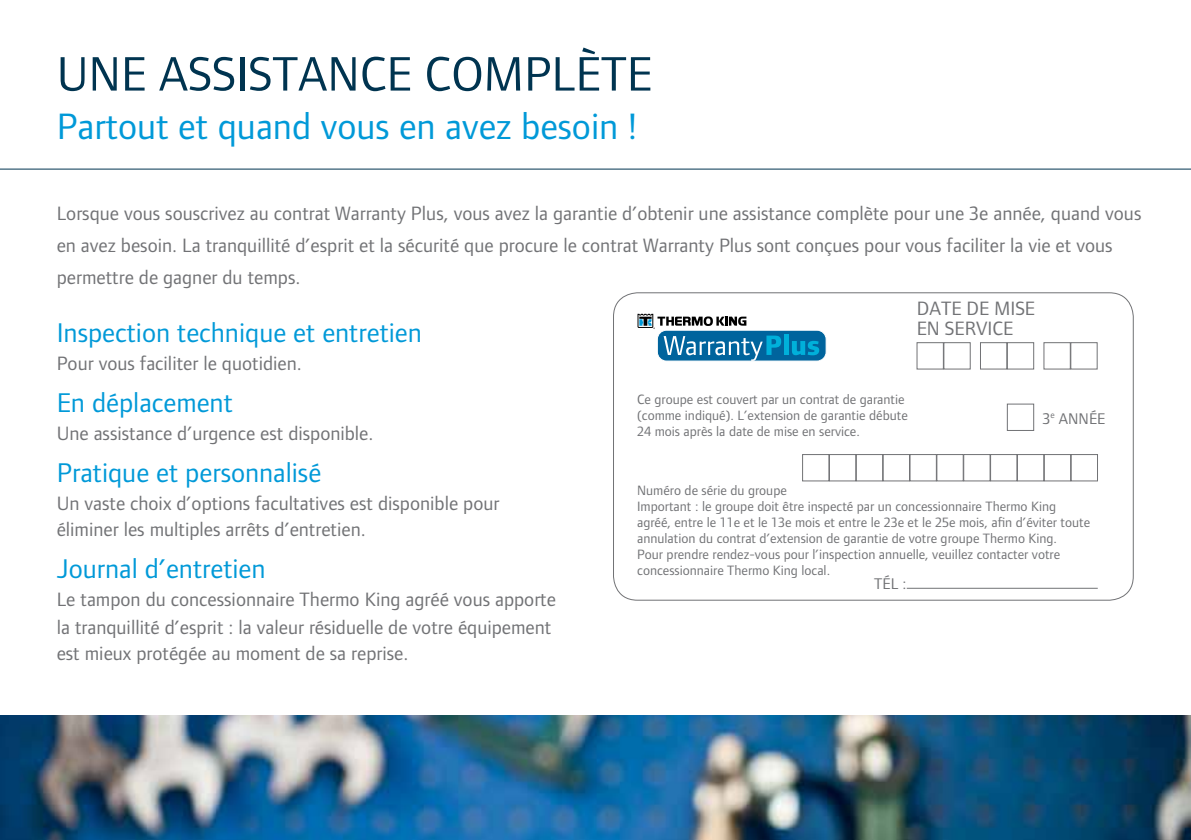
<style>
.page{position:relative;width:1191px;height:840px;background:#fff}
.page>*{position:absolute;margin:0;border:0;box-sizing:border-box;transform-origin:0 0}
.t1{font:50px "Foundry Form Sans Blonde";color:#003450}
.t2{font:38px "Foundry Form Sans Blonde";color:#0099d8}
.t3{font:28px "Foundry Form Sans Blonde";color:#0099d8}
.t4{font:20px/32px "Foundry Form Sans Blonde";color:#717275}
.t5{font:16px "Foundry Form Sans Blonde";color:#717275}
.t6{font:14px/16px "Foundry Form Sans Blonde";color:#717275}
</style>
<div class="page">
<img style="left:0;top:715px;width:1190px;height:124px">
<hr style="left:1190px;top:714px;width:1px;height:125px;background:#003450">
<hr style="left:0;top:169px;width:1191px;height:1px;background:#003450">
<div style="left:657px;top:330px;width:169px;height:31px;background:#00649d;border-radius:9px"></div>
<div style="left:657px;top:329px;width:169px;height:32px;border:1px solid #fff;border-radius:9px"></div>
<svg style="left:663px;top:335px;width:118px;height:26px"></svg>
<div style="left:783px;top:334px;width:5px;height:21px;background:#00b0da"></div>
<svg style="left:792px;top:341px;width:27px;height:14px"></svg>
<svg style="left:638px;top:314px;width:108px;height:15px"></svg>
<div style="left:936px;top:454px;width:27px;height:27px;border:1px solid #717275"></div>
<div style="left:829px;top:454px;width:27px;height:27px;border:1px solid #717275"></div>
<div style="left:802px;top:454px;width:27px;height:27px;border:1px solid #717275"></div>
<div style="left:943px;top:342px;width:27px;height:27px;border:1px solid #717275"></div>
<div style="left:963px;top:454px;width:27px;height:27px;border:1px solid #717275"></div>
<div style="left:856px;top:454px;width:27px;height:27px;border:1px solid #717275"></div>
<div style="left:980px;top:342px;width:27px;height:27px;border:1px solid #717275"></div>
<div style="left:990px;top:454px;width:27px;height:27px;border:1px solid #717275"></div>
<div style="left:883px;top:454px;width:26px;height:27px;border:1px solid #717275"></div>
<div style="left:1044px;top:454px;width:27px;height:27px;border:1px solid #717275"></div>
<div style="left:1007px;top:403px;width:27px;height:27px;border:1px solid #717275"></div>
<div style="left:1007px;top:342px;width:27px;height:27px;border:1px solid #717275"></div>
<div style="left:1017px;top:454px;width:27px;height:27px;border:1px solid #717275"></div>
<div style="left:909px;top:454px;width:27px;height:27px;border:1px solid #717275"></div>
<div style="left:1070px;top:342px;width:27px;height:27px;border:1px solid #717275"></div>
<div style="left:1071px;top:454px;width:26px;height:27px;border:1px solid #717275"></div>
<hr style="left:906px;top:587px;width:191px;height:1px;background:#717275">
<h1 class="t1" style="left:57px;top:46px;width:597px">UNE ASSISTANCE COMPLÈTE</h1>
<h2 class="t2" style="left:57px;top:104px;width:582px">Partout et quand vous en avez besoin !</h2>
<p class="t4" style="left:57px;top:196px;width:1086px">Lorsque vous souscrivez au contrat Warranty Plus, vous avez la garantie d’obtenir une assistance complète pour une 3e année, quand vous en avez besoin. La tranquillité d’esprit et la sécurité que procure le contrat Warranty Plus sont conçues pour vous faciliter la vie et vous permettre de gagner du temps.</p>
<h3 class="t3" style="left:57px;top:316px;width:367px">Inspection technique et entretien</h3>
<p class="t4" style="left:57px;top:346px;width:247px">Pour vous faciliter le quotidien.</p>
<h3 class="t3" style="left:57px;top:386px;width:178px">En déplacement</h3>
<p class="t4" style="left:57px;top:416px;width:318px">Une assistance d’urgence est disponible.</p>
<h3 class="t3" style="left:57px;top:456px;width:266px">Pratique et personnalisé</h3>
<p class="t4" style="left:57px;top:489px;width:444px;line-height:26px">Un vaste choix d’options facultatives est disponible pour éliminer les multiples arrêts d’entretien.</p>
<h3 class="t3" style="left:57px;top:552px;width:210px">Journal d’entretien</h3>
<p class="t4" style="left:57px;top:584px;width:501px;line-height:28px">Le tampon du concessionnaire Thermo King agréé vous apporte la tranquillité d’esprit : la valeur résiduelle de votre équipement</p>
<p class="t4" style="left:57px;top:636px;width:353px">est mieux protégée au moment de sa reprise.</p>
<p class="t4" style="left:916px;top:298px;width:120px;line-height:20px">DATE DE MISE<br>EN SERVICE</p>
<p class="t6" style="left:637px;top:391px;width:272px">Ce groupe est couvert par un contrat de garantie (comme indiqué). L’extension de garantie débute<br>24 mois après la date de mise en service.</p>
<p class="t5" style="left:1042px;top:409px;width:64px">3<sup>e</sup> ANNÉE</p>
<p class="t6" style="left:637px;top:482px;width:454px">Numéro de série du groupe<br>Important : le groupe doit être inspecté par un concessionnaire Thermo King agréé, entre le 11e et le 13e mois et entre le 23e et le 25e mois, afin d’éviter toute annulation du contrat d’extension de garantie de votre groupe Thermo King.<br>Pour prendre rendez-vous pour l’inspection annuelle, veuillez contacter votre concessionnaire Thermo King local.</p>
<p class="t5" style="left:874px;top:574px;width:34px">TÉL :</p>
</div>
